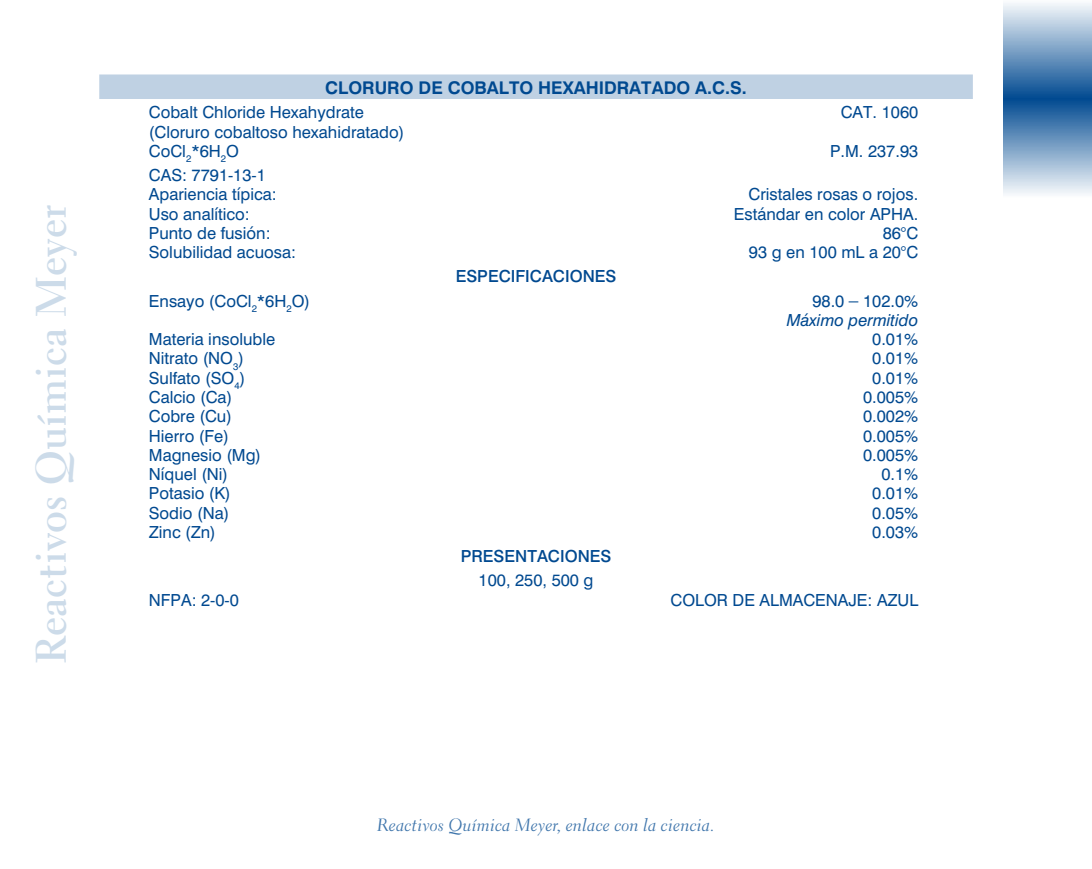
<style>
.page{position:relative;width:1092px;height:869px;background:#fff}
.page>*{position:absolute;margin:0;border:0;box-sizing:border-box;transform-origin:0 0}
.t1{font:42px "Transitional 521 BT Bold A";color:#ccdbe9}
.t2{font:17.5px "Transitional 521 BT Cursive A";color:#4076ac}
.t3{font:700 17.5px "Swiss 721 BT";color:#004990}
.t4{font:16.62px/19.2px "Swiss 721 BT";color:#004990}
.t5{font:500 16.62px "Swiss 721 BT";color:#004990}
.t6{font:italic 16.62px/19.2px "Swiss 721 BT";color:#004990;text-align:right}
.s1{font-style:normal}
.s2{font-style:normal;font-size:19.25px}
</style>
<div class="page">
<svg style="left:1003px;top:3px;width:88px;height:191px;background:#7aa0c5"></svg>
<div style="left:99px;top:74px;width:873px;height:25px;background:#bfd1e3"></div>
<h1 class="t1" style="left:25px;top:664px;width:461px;rotate:-90deg">Reactivos Química Meyer</h1>
<p class="t3" style="left:325px;top:77px;width:423px">CLORURO DE COBALTO HEXAHIDRATADO A.C.S.</p>
<p class="t4" style="left:149px;top:102px;width:217px">Cobalt Chloride Hexahydrate</p>
<p class="t4" style="left:840px;top:102px;width:79px">CAT. 1060</p>
<p class="t4" style="left:149px;top:122px;width:257px">(Cloruro cobaltoso hexahidratado)<br>CoCl<sub>2</sub>*6H<sub>2</sub>O</p>
<p class="t4" style="left:830px;top:141px;width:90px">P.M. 237.93</p>
<p class="t4" style="left:149px;top:165px;width:129px">CAS: 7791-13-1<br>Apariencia típica:</p>
<p class="t4" style="left:748px;top:184px;width:171px">Cristales rosas o rojos.</p>
<p class="t4" style="left:149px;top:204px;width:102px">Uso analítico:</p>
<p class="t4" style="left:734px;top:204px;width:186px">Estándar en color APHA.</p>
<p class="t4" style="left:149px;top:223px;width:123px">Punto de fusión:</p>
<p class="t4" style="left:882px;top:223px;width:37px">86°C</p>
<p class="t4" style="left:149px;top:242px;width:149px">Solubilidad acuosa:</p>
<p class="t4" style="left:749px;top:242px;width:171px">93 g en 100 mL a 20°C</p>
<p class="t5" style="left:455px;top:266px;width:162px">ESPECIFICACIONES</p>
<p class="t4" style="left:149px;top:291px;width:163px">Ensayo (CoCl<sub>2</sub>*6H<sub>2</sub>O)</p>
<p class="t6" style="left:786px;top:291px;width:133px"><span class="s1">98.0</span> <span class="s2">–</span> <span class="s1">102.0%<br></span>Máximo permitido</p>
<p class="t4" style="left:149px;top:329px;width:128px">Materia insoluble</p>
<p class="t4" style="left:872px;top:329px;width:47px">0.01%</p>
<p class="t4" style="left:149px;top:348px;width:97px">Nitrato (NO<sub>3</sub>)</p>
<p class="t4" style="left:872px;top:348px;width:47px">0.01%</p>
<p class="t4" style="left:149px;top:368px;width:98px">Sulfato (SO<sub>4</sub>)</p>
<p class="t4" style="left:872px;top:368px;width:47px">0.01%</p>
<p class="t4" style="left:149px;top:387px;width:85px">Calcio (Ca)</p>
<p class="t4" style="left:863px;top:387px;width:57px">0.005%</p>
<p class="t4" style="left:149px;top:406px;width:85px">Cobre (Cu)</p>
<p class="t4" style="left:863px;top:406px;width:57px">0.002%</p>
<p class="t4" style="left:149px;top:425px;width:82px">Hierro (Fe)</p>
<p class="t4" style="left:863px;top:425px;width:57px">0.005%</p>
<p class="t4" style="left:149px;top:445px;width:114px">Magnesio (Mg)</p>
<p class="t4" style="left:863px;top:445px;width:57px">0.005%</p>
<p class="t4" style="left:149px;top:464px;width:81px">Níquel (Ni)</p>
<p class="t4" style="left:881px;top:464px;width:38px">0.1%</p>
<p class="t4" style="left:149px;top:483px;width:83px">Potasio (K)</p>
<p class="t4" style="left:872px;top:483px;width:47px">0.01%</p>
<p class="t4" style="left:149px;top:502px;width:82px">Sodio (Na)</p>
<p class="t4" style="left:872px;top:502px;width:47px">0.05%</p>
<p class="t4" style="left:149px;top:522px;width:68px">Zinc (Zn)</p>
<p class="t4" style="left:872px;top:522px;width:47px">0.03%</p>
<p class="t5" style="left:460px;top:545px;width:152px">PRESENTACIONES</p>
<p class="t4" style="left:478px;top:570px;width:116px">100, 250, 500 g</p>
<p class="t4" style="left:149px;top:589px;width:91px">NFPA: 2-0-0</p>
<p class="t4" style="left:670px;top:589px;width:249px">COLOR DE ALMACENAJE: AZUL</p>
<p class="t2" style="left:377px;top:814px;width:339px">Reactivos Química Meyer, enlace con la ciencia.</p>
</div>
